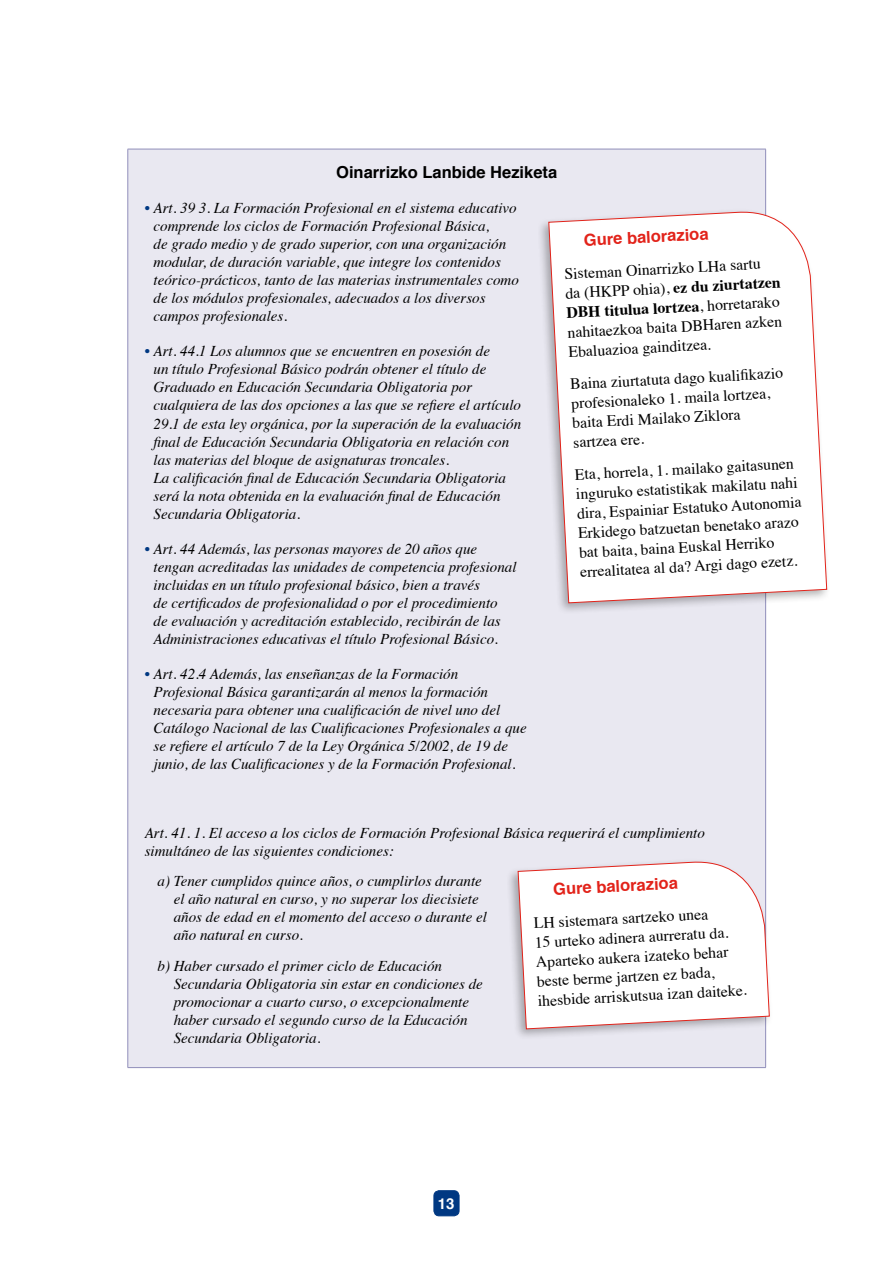
<style>
.page{position:relative;width:893px;height:1263px;background:#fff}
.page>*{position:absolute;margin:0;border:0;box-sizing:border-box;transform-origin:0 0}
.t1{font:700 16.5px "Helvetica";color:#e2231a}
.t2{font:700 16.5px "Helvetica";color:#000}
.t3{font:15.75px/19.5px "Times";color:#000}
.t4{font:italic 15px/18px "Times";color:#000}
.t5{font:700 15px "Helvetica";color:#fff}
.s1{color:#003882}
.s2{font-weight:700}
</style>
<div class="page">
<div style="left:434px;top:1191px;width:25px;height:25px;background:#003882;border-radius:5px"></div>
<div style="left:434px;top:1190px;width:25px;height:26px;border:1px solid #003882;border-radius:5px"></div>
<div style="left:128px;top:149px;width:638px;height:918px;background:#e9e8f1"></div>
<hr style="left:128px;top:149px;width:638px;height:1px;background:#908eba">
<hr style="left:128px;top:149px;width:1px;height:918px;background:#908eba">
<hr style="left:765px;top:149px;width:1px;height:918px;background:#908eba">
<hr style="left:128px;top:1067px;width:638px;height:1px;background:#908eba">
<div style="left:537px;top:208px;width:293px;height:406px;background:#000;opacity:.3"></div>
<svg style="left:548px;top:209px;width:279px;height:394px"></svg>
<div style="left:506px;top:857px;width:267px;height:184px;background:#000;opacity:.3"></div>
<svg style="left:518px;top:859px;width:252px;height:170px;background:#faf6f7"></svg>
<p class="t2" style="left:336px;top:159px;width:222px">Oinarrizko Lanbide Heziketa</p>
<p class="t4" style="left:154px;top:198px;width:367px;text-indent:-9px"><span class="s1">•</span> Art. 39 3. La Formación Profesional en el sistema educativo comprende los ciclos de Formación Profesional Básica,<br>de grado medio y de grado superior, con una organización modular, de duración variable, que integre los contenidos teórico-prácticos, tanto de las materias instrumentales como de los módulos profesionales, adecuados a los diversos campos profesionales.</p>
<p class="t4" style="left:154px;top:342px;width:369px;text-indent:-9px"><span class="s1">•</span> Art. 44.1 Los alumnos que se encuentren en posesión de<br>un título Profesional Básico podrán obtener el título de Graduado en Educación Secundaria Obligatoria por cualquiera de las dos opciones a las que se refiere el artículo 29.1 de esta ley orgánica, por la superación de la evaluación final de Educación Secundaria Obligatoria en relación con las materias del bloque de asignaturas troncales.<br>La calificación final de Educación Secundaria Obligatoria será la nota obtenida en la evaluación final de Educación Secundaria Obligatoria.</p>
<p class="t4" style="left:153px;top:539px;width:365px;text-indent:-9px"><span class="s1">•</span> Art. 44 Además, las personas mayores de 20 años que tengan acreditadas las unidades de competencia profesional incluidas en un título profesional básico, bien a través<br>de certificados de profesionalidad o por el procedimiento<br>de evaluación y acreditación establecido, recibirán de las Administraciones educativas el título Profesional Básico.</p>
<p class="t4" style="left:154px;top:664px;width:375px;text-indent:-9px"><span class="s1">•</span> Art. 42.4 Además, las enseñanzas de la Formación Profesional Básica garantizarán al menos la formación necesaria para obtener una cualificación de nivel uno del Catálogo Nacional de las Cualificaciones Profesionales a que se refiere el artículo 7 de la Ley Orgánica 5/2002, de 19 de junio, de las Cualificaciones y de la Formación Profesional.</p>
<p class="t1" style="left:583px;top:227px;width:126px;rotate:-3deg">Gure balorazioa</p>
<p class="t3" style="left:564px;top:263px;width:217px;rotate:-3deg">Sisteman Oinarrizko LHa sartu<br>da (HKPP ohia), <span class="s2">ez du ziurtatzen<br>DBH titulua lortzea</span>, horretarako nahitaezkoa baita DBHaren azken<br>Ebaluazioa gainditzea.</p>
<p class="t3" style="left:570px;top:373px;width:215px;rotate:-3deg">Baina ziurtatuta dago kualifi kazio profesionaleko 1. maila lortzea, baita Erdi Mailako Ziklora sartzea ere.</p>
<p class="t3" style="left:574px;top:463px;width:226px;rotate:-3deg">Eta, horrela, 1. mailako gaitasunen inguruko estatistikak makilatu nahi dira, Espainiar Estatuko Autonomia Erkidego batzuetan benetako arazo bat baita, baina Euskal Herriko errealitatea al da? Argi dago ezetz.</p>
<p class="t4" style="left:145px;top:823px;width:562px">Art. 41. 1. El acceso a los ciclos de Formación Profesional Básica requerirá el cumplimiento simultáneo de las siguientes condiciones:</p>
<p class="t4" style="left:174px;top:871px;width:315px;text-indent:-16px">a) Tener cumplidos quince años, o cumplirlos durante el año natural en curso, y no superar los diecisiete años de edad en el momento del acceso o durante el año natural en curso.</p>
<p class="t4" style="left:174px;top:956px;width:311px;text-indent:-16px">b) Haber cursado el primer ciclo de Educación Secundaria Obligatoria sin estar en condiciones de promocionar a cuarto curso, o excepcionalmente haber cursado el segundo curso de la Educación Secundaria Obligatoria.</p>
<p class="t1" style="left:553px;top:876px;width:126px;rotate:-3deg">Gure balorazioa</p>
<p class="t3" style="left:533px;top:912px;width:211px;rotate:-3deg">LH sistemara sartzeko unea<br>15 urteko adinera aurreratu da.<br>Aparteko aukera izateko behar beste berme jartzen ez bada, ihesbide arriskutsua izan daiteke.</p>
<p class="t5" style="left:438px;top:1191px;width:18px">13</p>
</div>
